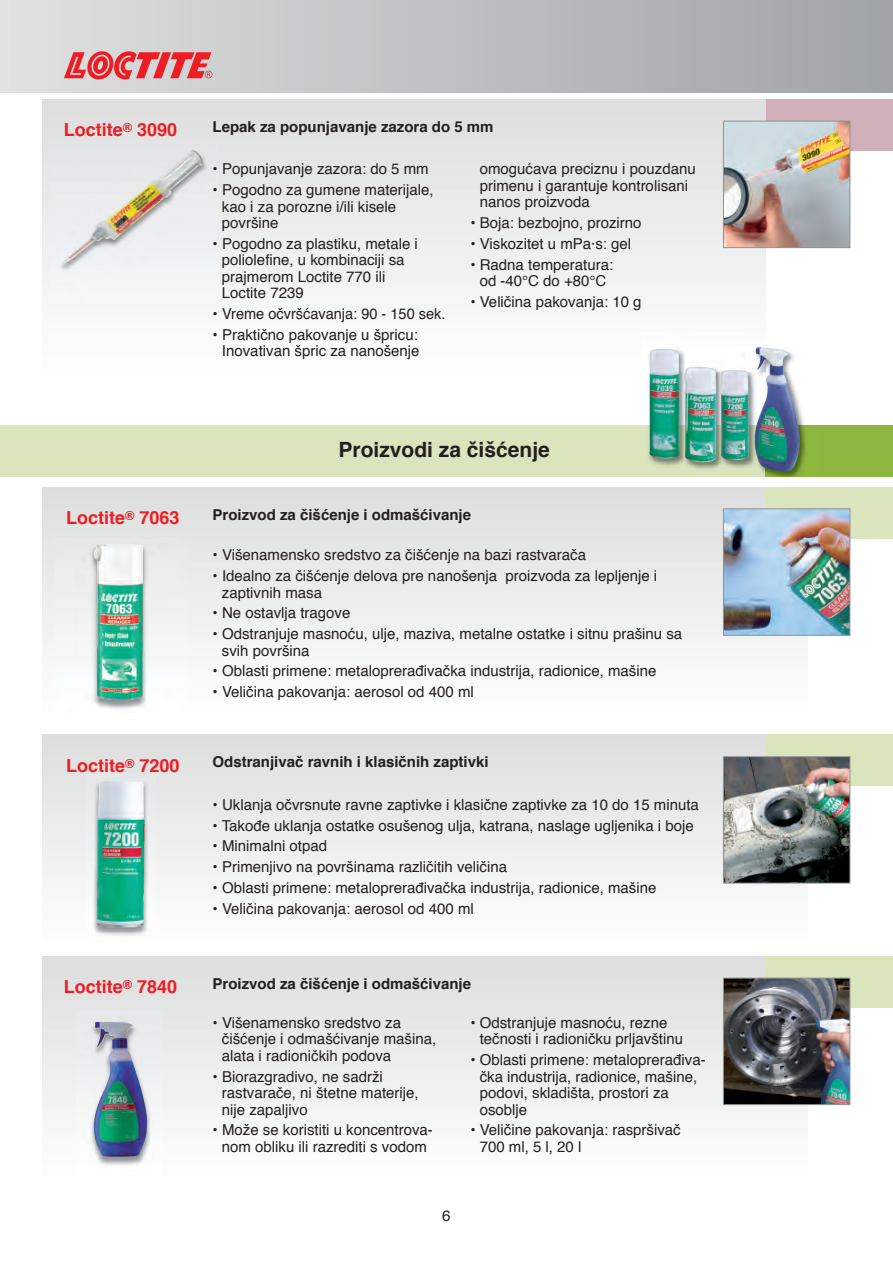
<style>
.page{position:relative;width:893px;height:1263px;background:#fff}
.page>*{position:absolute;margin:0;border:0;box-sizing:border-box;transform-origin:0 0}
.t1{font:700 21px "Helvetica";color:#231f20}
.t2{font:700 18px "Helvetica";color:#ee1d23}
.t3{font:15px/16.5px "Helvetica";color:#231f20}
.t4{font:700 15px "Helvetica";color:#231f20}
</style>
<div class="page">
<div style="left:765px;top:99px;width:128px;height:51px;background:#cfafb8"></div>
<div style="left:43px;top:487px;width:765px;height:225px;background:linear-gradient(to bottom,#dddede,#fdfefe)"></div>
<div style="left:765px;top:487px;width:128px;height:51px;background:#dae4bd"></div>
<div style="left:43px;top:735px;width:765px;height:206px;background:linear-gradient(to bottom,#dddede,#fdfefe)"></div>
<div style="left:43px;top:956px;width:765px;height:222px;background:linear-gradient(to bottom,#dddede,#fdfefe)"></div>
<div style="left:43px;top:99px;width:722px;height:272px;background:linear-gradient(to bottom,#ddddde,#fdfefe)"></div>
<div style="left:0;top:0;width:893px;height:92px;background:linear-gradient(to right,#e0e0e0,#9ea3a5)"></div>
<img style="left:49px;top:140px;width:168px;height:162px">
<img style="left:63px;top:150px;width:140px;height:114px">
<img style="left:725px;top:123px;width:123px;height:123px">
<div style="left:723px;top:121px;width:127px;height:127px;border:1px solid #939598"></div>
<svg style="left:64px;top:51px;width:148px;height:28px;background:#e37073"></svg>
<div style="left:0;top:426px;width:781px;height:51px;background:#dae4bd"></div>
<div style="left:765px;top:426px;width:128px;height:51px;background:#8eb63e"></div>
<img style="left:641px;top:332px;width:176px;height:146px">
<img style="left:649px;top:347px;width:151px;height:125px">
<img style="left:56px;top:537px;width:132px;height:175px">
<img style="left:94px;top:544px;width:49px;height:156px">
<img style="left:725px;top:510px;width:123px;height:124px">
<div style="left:723px;top:508px;width:127px;height:128px;border:1px solid #939598"></div>
<img style="left:86px;top:774px;width:69px;height:167px">
<img style="left:97px;top:781px;width:48px;height:147px">
<img style="left:76px;top:1011px;width:86px;height:164px">
<img style="left:94px;top:1083px;width:13px;height:43px">
<div style="left:765px;top:735px;width:128px;height:51px;background:#dae4bd"></div>
<img style="left:725px;top:758px;width:123px;height:124px">
<div style="left:723px;top:756px;width:127px;height:128px;border:1px solid #939598"></div>
<div style="left:765px;top:956px;width:128px;height:51px;background:#dae4bd"></div>
<img style="left:725px;top:979px;width:123px;height:124px">
<div style="left:723px;top:977px;width:127px;height:128px;border:1px solid #939598"></div>
<p class="t2" style="left:64px;top:122px;width:115px">Loctite<sup>®</sup> 3090</p>
<p class="t4" style="left:213px;top:120px;width:282px">Lepak za popunjavanje zazora do 5 mm</p>
<p class="t3" style="left:213px;top:162px;width:218px">• Popunjavanje zazora: do 5 mm</p>
<p class="t3" style="left:222px;top:183px;width:213px;text-indent:-9px">• Pogodno za gumene materijale, kao i za porozne i/ili kisele površine</p>
<p class="t3" style="left:222px;top:236px;width:197px;text-indent:-9px">• Pogodno za plastiku, metale i poliolefine, u kombinaciji sa prajmerom Loctite 770 ili<br>Loctite 7239</p>
<p class="t3" style="left:213px;top:307px;width:234px">• Vreme očvršćavanja: 90 - 150 sek.</p>
<p class="t3" style="left:213px;top:327px;width:208px;text-align:right">• Praktično pakovanje u špricu:<br>Inovativan špric za nanošenje</p>
<p class="t3" style="left:480px;top:162px;width:217px">omogućava preciznu i pouzdanu primenu i garantuje kontrolisani nanos proizvoda</p>
<p class="t3" style="left:470px;top:216px;width:173px">• Boja: bezbojno, prozirno</p>
<p class="t3" style="left:470px;top:236px;width:162px">• Viskozitet u mPa·s: gel</p>
<p class="t3" style="left:470px;top:257px;width:144px;text-align:center">• Radna temperatura: od -40°C do +80°C</p>
<p class="t3" style="left:470px;top:294px;width:173px">• Veličina pakovanja: 10 g</p>
<h1 class="t1" style="left:339px;top:441px;width:213px">Proizvodi za čišćenje</h1>
<p class="t2" style="left:66px;top:510px;width:115px">Loctite<sup>®</sup> 7063</p>
<p class="t4" style="left:213px;top:508px;width:260px">Proizvod za čišćenje i odmašćivanje</p>
<p class="t3" style="left:213px;top:548px;width:375px">• Višenamensko sredstvo za čišćenje na bazi rastvarača</p>
<p class="t3" style="left:222px;top:569px;width:437px;text-indent:-9px">• Idealno za čišćenje delova pre nanošenja proizvoda za lepljenje i zaptivnih masa</p>
<p class="t3" style="left:213px;top:606px;width:139px">• Ne ostavlja tragove</p>
<p class="t3" style="left:222px;top:627px;width:462px;text-indent:-9px">• Odstranjuje masnoću, ulje, maziva, metalne ostatke i sitnu prašinu sa svih površina</p>
<p class="t3" style="left:213px;top:664px;width:445px">• Oblasti primene: metaloprerađivačka industrija, radionice, mašine</p>
<p class="t3" style="left:213px;top:685px;width:263px">• Veličina pakovanja: aerosol od 400 ml</p>
<p class="t2" style="left:66px;top:758px;width:115px">Loctite<sup>®</sup> 7200</p>
<p class="t4" style="left:213px;top:756px;width:277px">Odstranjivač ravnih i klasičnih zaptivki</p>
<p class="t3" style="left:213px;top:797px;width:488px">• Uklanja očvrsnute ravne zaptivke i klasične zaptivke za 10 do 15 minuta</p>
<p class="t3" style="left:213px;top:818px;width:483px">• Takođe uklanja ostatke osušenog ulja, katrana, naslage ugljenika i boje</p>
<p class="t3" style="left:213px;top:839px;width:116px">• Minimalni otpad</p>
<p class="t3" style="left:213px;top:860px;width:296px">• Primenjivo na površinama različitih veličina</p>
<p class="t3" style="left:213px;top:880px;width:445px">• Oblasti primene: metaloprerađivačka industrija, radionice, mašine</p>
<p class="t3" style="left:213px;top:901px;width:263px">• Veličina pakovanja: aerosol od 400 ml</p>
<p class="t2" style="left:64px;top:979px;width:115px">Loctite<sup>®</sup> 7840</p>
<p class="t4" style="left:213px;top:977px;width:260px">Proizvod za čišćenje i odmašćivanje</p>
<p class="t3" style="left:222px;top:1015px;width:216px;text-indent:-9px">• Višenamensko sredstvo za čišćenje i odmašćivanje mašina, alata i radioničkih podova</p>
<p class="t3" style="left:222px;top:1069px;width:198px;text-indent:-9px">• Biorazgradivo, ne sadrži rastvarače, ni štetne materije, nije zapaljivo</p>
<p class="t3" style="left:213px;top:1123px;width:222px;text-align:center">• Može se koristiti u koncentrova&shy;nom obliku ili razrediti s vodom</p>
<p class="t3" style="left:480px;top:1015px;width:205px;text-indent:-9px">• Odstranjuje masnoću, rezne tečnosti i radioničku prljavštinu</p>
<p class="t3" style="left:480px;top:1053px;width:227px;text-indent:-9px">• Oblasti primene: metaloprerađiva&shy;čka industrija, radionice, mašine, podovi, skladišta, prostori za osoblje</p>
<p class="t3" style="left:480px;top:1123px;width:202px;text-indent:-9px">• Veličine pakovanja: raspršivač<br>700 ml, 5 l, 20 l</p>
<p class="t3" style="left:442px;top:1208px;width:10px">6</p>
</div>
